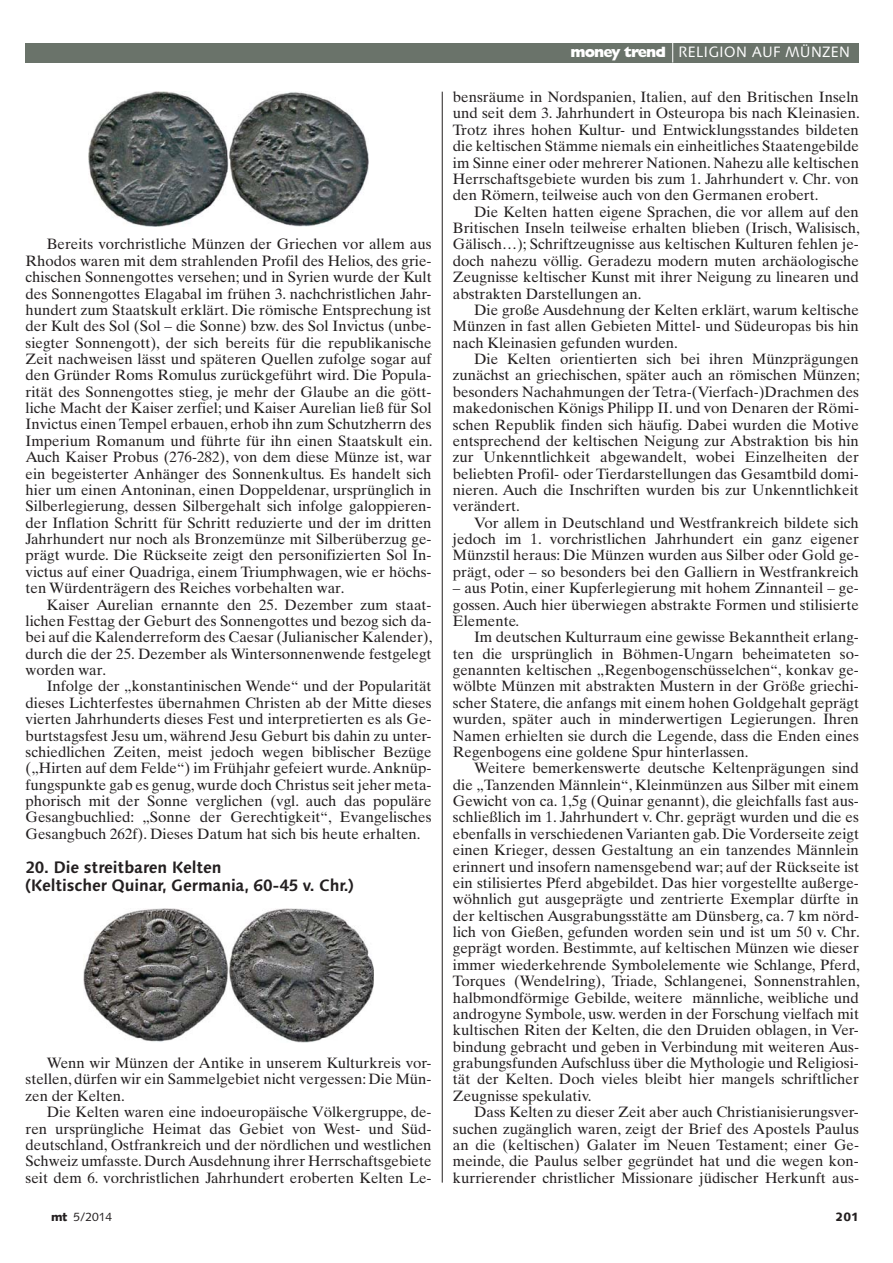
<style>
.page{position:relative;width:893px;height:1263px;background:#fff}
.page>*{position:absolute;margin:0;border:0;box-sizing:border-box;transform-origin:0 0}
.t1{font:700 16.5px/18px "Linotype Syntax";letter-spacing:-.01em;color:#231f20}
.t2{font:15px/16.4px "Times Ten";color:#231f20;text-align:justify}
.t3{font:15px "Linotype Syntax";color:#fff}
.t4{font:12px "Syntax";color:#231f20}
.t5{font:900 12px "Syntax";color:#231f20}
.s1{font-family:"Gill Sans";font-weight:800}
.s2{font-weight:900}
</style>
<div class="page">
<hr style="left:442px;top:92px;width:1px;height:1090px;background:#231f20">
<div style="left:26px;top:43px;width:833px;height:20px;background:#6a736a"></div>
<svg style="left:672px;top:43px;width:1px;height:20px"></svg>
<img style="left:88px;top:92px;width:281px;height:134px">
<img style="left:83px;top:908px;width:291px;height:135px">
<p class="t2" style="left:26px;top:238px;width:408px;text-indent:21px">Bereits vorchristliche Münzen der Griechen vor allem aus Rhodos waren mit dem strahlenden Profil des Helios, des grie&shy;chischen Sonnengottes versehen; und in Syrien wurde der Kult des Sonnengottes Elagabal im frühen 3. nachchristlichen Jahr&shy;hundert zum Staatskult erklärt. Die römische Entsprech ung ist der Kult des Sol (Sol – die Sonne) bzw. des Sol Invictus (unbe&shy;siegter Sonnengott), der sich bereits für die republikanische Zeit nachweisen lässt und späteren Quellen zufolge sogar auf den Gründer Roms Romulus zurückgeführt wird. Die Popula&shy;rität des Sonnengottes stieg, je mehr der Glaube an die gött&shy;liche Macht der Kaiser zerfiel; und Kaiser Aurelian ließ für Sol Invictus einen Tempel erbauen, erhob ihn zum Schutzherrn des Imperium Romanum und führte für ihn einen Staatskult ein.<br>Auch Kaiser Probus (276-282), von dem diese Münze ist, war ein begeisterter Anhänger des Sonnenkultus. Es handelt sich hier um einen Antoninan, einen Doppeldenar, ursprünglich in Silberlegierung, dessen Silbergehalt sich infolge galoppieren&shy;der Inflation Schritt für Schritt reduzierte und der im dritten Jahrhundert nur noch als Bronzemünze mit Silberüberzug ge&shy;prägt wurde. Die Rückseite zeigt den personifizierten Sol In&shy;victus auf einer Quadriga, einem Triumphwagen, wie er höchs&shy;ten Würdenträgern des Reiches vorbehalten war.</p>
<p class="t2" style="left:26px;top:598px;width:408px;text-indent:21px">Kaiser Aurelian ernannte den 25. Dezember zum staat&shy;lichen Festtag der Geburt des Sonnengottes und bezog sich da&shy;bei auf die Kalenderreform des Caesar (Julianischer Kalender), durch die der 25. Dezember als Wintersonnenwende festgelegt worden war.</p>
<p class="t2" style="left:26px;top:680px;width:408px;text-indent:21px">Infolge der „konstantinischen Wende“ und der Popularität dieses Lichterfestes übernahmen Christen ab der Mitte dieses vierten Jahrhunderts dieses Fest und interpretierten es als Ge&shy;burtstagsfest Jesu um, während Jesu Geburt bis dahin zu unter&shy;schiedlichen Zeiten, meist jedoch wegen biblischer Bezüge („Hirten auf dem Felde“) im Frühjahr gefeiert wurde. Anknüp&shy;fungspunkte gab es genug, wurde doch Christus seit jeher meta&shy;phorisch mit der Sonne verglichen (vgl. auch das populäre Gesangbuchlied: „Sonne der Gerechtigkeit“, Evangelisches Gesangbuch 262f). Dieses Datum hat sich bis heute erhalten.</p>
<p class="t1" style="left:26px;top:859px;width:330px">20. Die streitbaren Kelten<br>(Keltischer Quinar, Germania, 60-45 v. Chr.)</p>
<p class="t2" style="left:26px;top:1056px;width:408px;text-indent:21px">Wenn wir Münzen der Antike in unserem Kulturkreis vor&shy;stellen, dürfen wir ein Sammelgebiet nicht vergessen: Die Mün&shy;zen der Kelten.</p>
<p class="t2" style="left:26px;top:1105px;width:408px;text-indent:21px">Die Kelten waren eine indoeuropäische Völkergruppe, de&shy;ren ursprüngliche Heimat das Gebiet von West- und Süd&shy;deutschland, Ostfrankreich und der nördlichen und westlichen Schweiz umfasste. Durch Ausdehnung ihrer Herrschaftsgebiete seit dem 6. vorchristlichen Jahrhundert eroberten Kelten Le-</p>
<p class="t3" style="left:570px;top:45px;width:281px"><span class="s1">money trend</span> RELIGION AUF MÜNZEN</p>
<p class="t2" style="left:453px;top:90px;width:408px">bensräume in Nordspanien, Italien, auf den Britischen Inseln und seit dem 3. Jahrhundert in Osteuropa bis nach Kleinasien.<br>Trotz ihres hohen Kultur- und Entwicklungsstandes bildeten die keltischen Stämme niemals ein einheitliches Staatengebilde im Sinne einer oder mehrerer Nationen. Nahezu alle keltischen Herrschaftsgebiete wurden bis zum 1. Jahrhundert v. Chr. von den Römern, teilweise auch von den Germanen erobert.</p>
<p class="t2" style="left:453px;top:205px;width:408px;text-indent:21px">Die Kelten hatten eigene Sprachen, die vor allem auf den Britischen Inseln teilweise erhalten blieben (Irisch, Walisisch, Gälisch…); Schriftzeugnisse aus keltischen Kulturen fehlen je&shy;doch nahezu völlig. Geradezu modern muten archäologische Zeugnisse keltischer Kunst mit ihrer Neigung zu linearen und ab strakten Darstellungen an.</p>
<p class="t2" style="left:453px;top:303px;width:408px;text-indent:21px">Die große Ausdehnung der Kelten erklärt, warum keltische Münzen in fast allen Gebieten Mittel- und Südeuropas bis hin nach Kleinasien gefunden wurden.</p>
<p class="t2" style="left:453px;top:352px;width:408px;text-indent:21px">Die Kelten orientierten sich bei ihren Münzprägungen zunächst an griechischen, später auch an römischen Münzen; besonders Nachahmungen der Tetra-(Vierfach-)Drachmen des makedonischen Königs Philipp II. und von Denaren der Römi&shy;schen Republik finden sich häufig. Dabei wurden die Motive entsprechend der keltischen Neigung zur Abstraktion bis hin zur Unkenntlichkeit abgewandelt, wobei Einzelheiten der be liebten Profil- oder Tierdarstellungen das Gesamtbild domi&shy;nieren. Auch die Inschriften wurden bis zur Unkenntlichkeit verändert.</p>
<p class="t2" style="left:453px;top:516px;width:408px;text-indent:21px">Vor allem in Deutschland und Westfrankreich bildete sich jedoch im 1. vorchristlichen Jahrhundert ein ganz eigener Münz stil heraus: Die Münzen wurden aus Silber oder Gold ge&shy;prägt, oder – so besonders bei den Galliern in Westfrankreich</p>
<p class="t2" style="left:453px;top:581px;width:408px">– aus Potin, einer Kupferlegierung mit hohem Zinnanteil – ge&shy;gossen. Auch hier überwiegen abstrakte Formen und stilisierte Elemente.</p>
<p class="t2" style="left:453px;top:630px;width:408px;text-indent:21px">Im deutschen Kulturraum eine gewisse Bekanntheit er lang&shy;ten die ursprünglich in Böhmen-Ungarn beheimateten so&shy;genannten keltischen „Regenbogenschüsselchen“, konkav ge&shy;wölb te Münzen mit abstrakten Mustern in der Größe griechi&shy;scher Statere, die anfangs mit einem hohen Goldgehalt geprägt wurden, später auch in minderwertigen Legierungen. Ihren Namen erhielten sie durch die Legende, dass die Enden eines Regenbogens eine goldene Spur hinterlassen.</p>
<p class="t2" style="left:453px;top:761px;width:408px;text-indent:21px">Weitere bemerkenswerte deutsche Keltenprägungen sind die „Tanzenden Männlein“, Kleinmünzen aus Silber mit einem Gewicht von ca. 1,5g (Quinar genannt), die gleichfalls fast aus&shy;schließlich im 1. Jahrhundert v. Chr. geprägt wurden und die es ebenfalls in verschiedenen Varianten gab. Die Vorderseite zeigt einen Krieger, dessen Gestaltung an ein tanzendes Männlein erinnert und insofern namensgebend war; auf der Rückseite ist ein stilisiertes Pferd abgebildet. Das hier vorgestellte außerge&shy;wöhnlich gut ausgeprägte und zentrierte Exemplar dürfte in der keltischen Ausgrabungsstätte am Dünsberg, ca. 7 km nörd&shy;lich von Gießen, gefunden worden sein und ist um 50 v. Chr. geprägt worden. Bestimmte, auf keltischen Münzen wie dieser immer wiederkehrende Symbolelemente wie Schlange, Pferd, Torques (Wendelring), Triade, Schlangenei, Sonnenstrahlen, halbmondförmige Gebilde, weitere männliche, weibliche und androgyne Symbole, usw. werden in der Forschung vielfach mit kultischen Riten der Kelten, die den Druiden oblagen, in Ver&shy;bindung gebracht und geben in Verbindung mit wei teren Aus&shy;grabungsfunden Aufschluss über die Mythologie und Religiosi&shy;tät der Kelten. Doch vieles bleibt hier mangels schriftlicher Zeugnisse spekulativ.</p>
<p class="t2" style="left:453px;top:1105px;width:408px;text-indent:21px">Dass Kelten zu dieser Zeit aber auch Christianisierungsver&shy;suchen zugänglich waren, zeigt der Brief des Apostels Paulus an die (keltischen) Galater im Neuen Testament; einer Ge&shy;meinde, die Paulus selber gegründet hat und die wegen kon&shy;kurrierender christlicher Missionare jüdischer Herkunft aus-</p>
<p class="t4" style="left:51px;top:1212px;width:63px"><span class="s2">mt</span> 5/2014</p>
<p class="t5" style="left:836px;top:1212px;width:25px">201</p>
</div>
